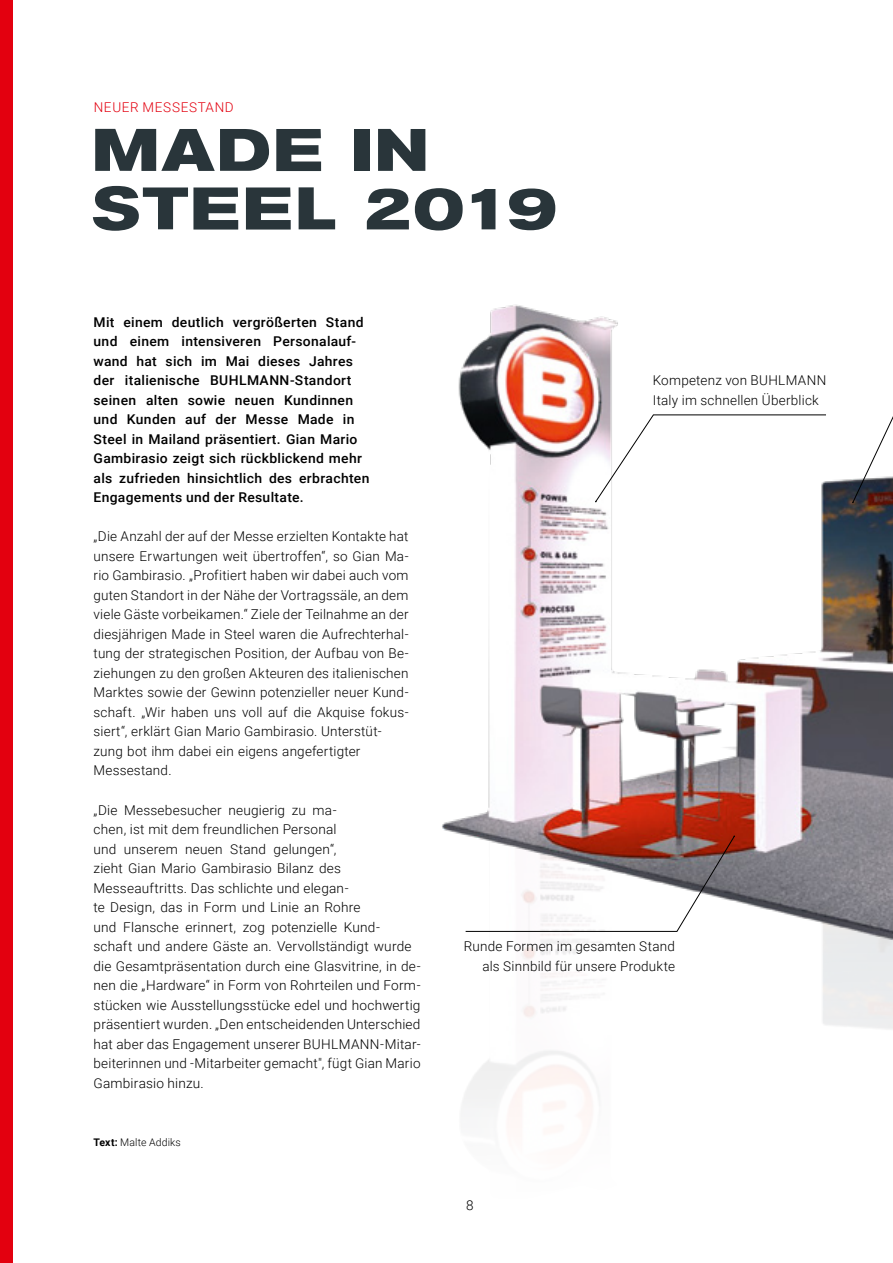
<style>
.page{position:relative;width:893px;height:1263px;background:#fff}
.page>*{position:absolute;margin:0;border:0;box-sizing:border-box;transform-origin:0 0}
.t1{font:60px/58.5px "Akz Ext Bol";letter-spacing:.045em;color:#29353a}
.t2{font:300 13.5px/19.5px "Roboto";letter-spacing:.015em;color:#000}
.t3{font:500 13.5px/19.5px "Roboto";letter-spacing:.025em;color:#000}
.t4{font:300 13.5px "Roboto";letter-spacing:.05em;color:#e3000f}
.t5{font:300 10.5px "Roboto";letter-spacing:.015em;color:#000}
.s1{font-weight:700}
</style>
<div class="page">
<img style="left:441px;top:304px;width:452px;height:715px">
<svg style="left:852px;top:316px;width:41px;height:187px"></svg>
<svg style="left:595px;top:414px;width:231px;height:88px"></svg>
<svg style="left:465px;top:835px;width:270px;height:97px"></svg>
<div style="left:0;top:0;width:13px;height:1263px;background:#e3000f"></div>
<p class="t4" style="left:94px;top:98px;width:142px">NEUER MESSESTAND</p>
<h1 class="t1" style="left:94px;top:122px;width:466px">MADE IN<br>STEEL 2019</h1>
<p class="t3" style="left:94px;top:312px;width:278px">Mit einem deutlich vergrößerten Stand und einem intensiveren Personalauf&shy;wand hat sich im Mai dieses Jahres der italienische BUHLMANN-Standort seinen alten sowie neuen Kundinnen und Kunden auf der Messe Made in Steel in Mailand präsentiert. Gian Mario Gambirasio zeigt sich rückblickend mehr als zufrieden hinsichtlich des erbrachten Engagements und der Resultate.</p>
<p class="t2" style="left:94px;top:526px;width:317px">„Die Anzahl der auf der Messe erzielten Kontakte hat unsere Erwartungen weit übertroffen“, so Gian Ma&shy;rio Gambirasio. „Profitiert haben wir dabei auch vom guten Standort in der Nähe der Vortragssäle, an dem viele Gäste vorbeikamen.“ Ziele der Teilnahme an der diesjährigen Made in Steel waren die Aufrechterhal&shy;tung der strategischen Position, der Aufbau von Be&shy;ziehungen zu den großen Akteuren des italienischen Marktes sowie der Gewinn potenzieller neuer Kund&shy;schaft. „Wir haben uns voll auf die Akquise fokus&shy;siert“, erklärt Gian Mario Gambirasio. Unterstüt&shy;zung bot ihm dabei ein eigens angefertigter Messestand.</p>
<p class="t2" style="left:94px;top:799px;width:328px">„Die Messebesucher neugierig zu ma-<br>chen, ist mit dem freundlichen Personal<br>und unserem neuen Stand gelungen“,<br>zieht Gian Mario Gambirasio Bilanz des Messeauftritts. Das schlichte und elegan-<br>te Design, das in Form und Linie an Rohre<br>und Flansche erinnert, zog potenzielle Kund&shy;schaft und andere Gäste an. Vervollständigt wurde die Gesamtpräsentation durch eine Glasvitrine, in de&shy;nen die „Hardware“ in Form von Rohrteilen und Form&shy;stücken wie Ausstellungsstücke edel und hochwertig präsentiert wurden. „Den entscheidenden Unterschied hat aber das Engagement unserer BUHLMANN-Mitar&shy;beiterinnen und -Mitarbeiter gemacht", fügt Gian Mario Gambirasio hinzu.</p>
<p class="t5" style="left:94px;top:1135px;width:89px"><span class="s1">Text:</span> Malte Addiks</p>
<p class="t2" style="left:653px;top:370px;width:175px">Kompetenz von BUHLMANN<br>Italy im schnellen Überblick</p>
<p class="t2" style="left:464px;top:936px;width:213px;text-align:right">Runde Formen im gesamten Stand als Sinnbild für unsere Produkte</p>
<p class="t2" style="left:466px;top:1194px;width:9px">8</p>
</div>
